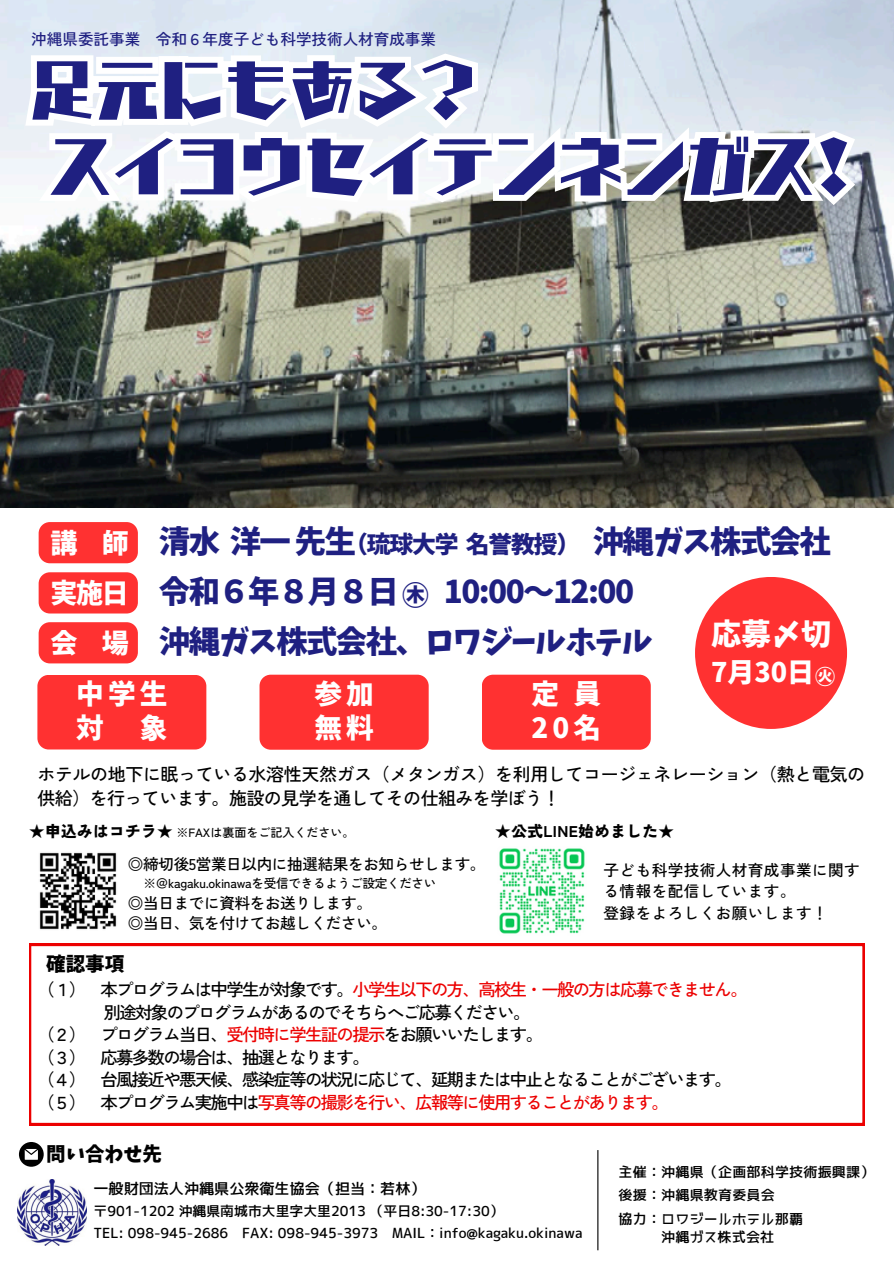
<style>
.page{position:relative;width:894px;height:1264px;background:#fff}
.page>*{position:absolute;margin:0;border:0;box-sizing:border-box;transform-origin:0 0}
.t1{font:61.5px/76.5px "TEST Carat UB";letter-spacing:.06em;color:#1f2081}
.t2{font:31.35px "Keifont";letter-spacing:-.05em;color:#1f2081}
.t3{font:30px "Keifont";color:#fff}
.t4{font:27.6px/34.2px "Keifont";letter-spacing:.15em;color:#fff}
.t5{font:27px "Keifont";color:#fff}
.t6{font:26.7px "Keifont";color:#1f2081}
.t7{font:23.85px "Keifont";letter-spacing:-.05em;color:#1f2081}
.t8{font:20.1px "Keifont";color:#fff}
.t9{font:19.5px "Keifont";color:#000}
.t10{font:500 18px/23.7px "Zen Kaku Gothic New";letter-spacing:-.025em;color:#000}
.t11{font:500 17.4px "Zen Kaku Gothic New";letter-spacing:-.09em;color:#000}
.t12{font:500 17.4px "Zen Kaku Gothic New";letter-spacing:-.09em;color:#ec0000}
.t13{font:500 15.6px "Zen Kaku Gothic New";letter-spacing:-.025em;color:#000}
.t14{font:500 15.6px/21.3px "Zen Kaku Gothic New";letter-spacing:.03em;color:#000}
.t15{font:500 15.6px "Zen Kaku Gothic New";color:#1f2081}
.t16{font:900 15.6px "Zen Kaku Gothic New";letter-spacing:.03em;color:#000}
.t17{font:15.15px "JK Gothic M";color:#000}
.t18{font:14.1px "JK Gothic M";letter-spacing:.015em;color:#000}
.t19{font:13.8px "JK Gothic M";color:#000}
.t20{font:500 12.6px "Zen Kaku Gothic New";letter-spacing:-.025em;color:#000}
.t21{font:500 12px "Zen Kaku Gothic New";color:#000}
.s1{color:#000}
.s2{color:#ec0000}
</style>
<div class="page">
<hr style="left:597px;top:1150px;width:1px;height:100px;background:#000">
<svg style="left:19px;top:1142px;width:25px;height:24px"></svg>
<img style="left:17px;top:1179px;width:69px;height:66px">
<svg style="left:29px;top:943px;width:835px;height:182px"></svg>
<img style="left:0;top:0;width:893px;height:507px">
<div style="left:39px;top:572px;width:99px;height:41px;background:#ff3131;border-radius:11px"></div>
<div style="left:259px;top:674px;width:169px;height:75px;background:#ff3131;border-radius:11px"></div>
<div style="left:481px;top:674px;width:169px;height:75px;background:#ff3131;border-radius:11px"></div>
<div style="left:37px;top:675px;width:169px;height:74px;background:#ff3131;border-radius:11px"></div>
<div style="left:39px;top:622px;width:99px;height:41px;background:#ff3131;border-radius:11px"></div>
<div style="left:694px;top:577px;width:152px;height:152px;background:#ff3131;border-radius:50%"></div>
<img style="left:499px;top:848px;width:86px;height:86px">
<div style="left:39px;top:522px;width:99px;height:41px;background:#ff3131;border-radius:11px"></div>
<img style="left:39px;top:852px;width:78px;height:78px">
<svg style="left:18px;top:47px;width:466px;height:90px"></svg>
<svg style="left:28px;top:113px;width:835px;height:100px"></svg>
<p class="t15" style="left:31px;top:27px;width:406px">沖縄県委託事業 令和６年度子ども科学技術人材育成事業</p>
<p class="t1" style="left:31px;top:52px;width:820px">足元にもある？<br>スイヨウセイテンネンガス！</p>
<h2 class="t5" style="left:50px;top:529px;width:80px">講 師</h2>
<h1 class="t5" style="left:50px;top:579px;width:80px">実施日</h1>
<p class="t2" style="left:159px;top:526px;width:198px">清水洋一先生</p>
<p class="t7" style="left:344px;top:533px;width:237px">（琉球大学名誉教授）</p>
<p class="t2" style="left:592px;top:526px;width:239px">沖縄ガス株式会社</p>
<p class="t2" style="left:159px;top:576px;width:241px">令和６年８月８日</p>
<p class="t2" style="left:443px;top:576px;width:192px">10:00～12:00</p>
<p class="t6" style="left:402px;top:582px;width:28px">㊍</p>
<h4 class="t5" style="left:50px;top:629px;width:80px">会 場</h4>
<h2 class="t3" style="left:710px;top:619px;width:121px">応募〆切</h2>
<h2 class="t5" style="left:710px;top:659px;width:105px">7月30日</h2>
<p class="t8" style="left:815px;top:666px;width:22px">㊋</p>
<p class="t2" style="left:159px;top:626px;width:495px">沖縄ガス株式会社、ロワジールホテル</p>
<h5 class="t4" style="left:76px;top:676px;width:93px">中学生対</h5>
<h4 class="t4" style="left:314px;top:676px;width:61px">参加無料</h4>
<h2 class="t4" style="left:531px;top:676px;width:71px">定員<br>20名</h2>
<h5 class="t4" style="left:140px;top:710px;width:29px">象</h5>
<p class="t10" style="left:37px;top:761px;width:829px">ホテルの地下に眠っている水溶性天然ガス（メタンガス）を利用してコージェネレーション（熱と電気の供給）を行っています。施設の見学を通してその仕組みを学ぼう！</p>
<p class="t21" style="left:176px;top:823px;width:180px">※FAXは裏面をご記入ください。</p>
<p class="t16" style="left:495px;top:819px;width:180px">★公式LINE始めました★</p>
<p class="t14" style="left:603px;top:858px;width:257px">子ども科学技術人材育成事業に関する情報を配信しています。</p>
<p class="t14" style="left:603px;top:901px;width:225px">登録をよろしくお願いします！</p>
<h4 class="t16" style="left:29px;top:819px;width:145px">★申込みはコチラ★</h4>
<h3 class="t13" style="left:128px;top:852px;width:359px">◎締切後5営業日以内に抽選結果をお知らせします。</h3>
<p class="t20" style="left:143px;top:873px;width:294px">※＠kagaku.okinawaを受信できるようご設定ください</p>
<h6 class="t13" style="left:128px;top:911px;width:261px">◎当日、気を付けてお越しください。</h6>
<h4 class="t13" style="left:128px;top:890px;width:245px">◎当日までに資料をお送りします。</h4>
<p class="t9" style="left:46px;top:954px;width:79px">確認事項</p>
<p class="t12" style="left:37px;top:976px;width:711px"><span class="s1">（１） 本プログラムは中学生が対象です。</span>小学生以下の方、高校生・一般の方は応募できません。</p>
<p class="t11" style="left:104px;top:998px;width:428px">別途対象のプログラムがあるのでそちらへご応募ください。</p>
<p class="t11" style="left:37px;top:1021px;width:507px">（２） プログラム当日、<span class="s2">受付時に学生証の提示</span>をお願いいたします。</p>
<p class="t11" style="left:37px;top:1043px;width:334px">（３） 応募多数の場合は、抽選となります。</p>
<p class="t11" style="left:37px;top:1066px;width:695px">（４） 台風接近や悪天候、感染症等の状況に応じて、延期または中止となることがございます。</p>
<p class="t12" style="left:37px;top:1088px;width:633px"><span class="s1">（５） 本プログラム実施中は</span>写真等の撮影を行い、広報等に使用することがあります。</p>
<p class="t9" style="left:46px;top:1144px;width:117px">問い合わせ先</p>
<p class="t17" style="left:93px;top:1180px;width:333px">一般財団法人沖縄県公衆衛生協会（担当：若林）</p>
<p class="t19" style="left:93px;top:1204px;width:411px">〒901-1202 沖縄県南城市大里字大里2013 （平日8:30-17:30）</p>
<p class="t19" style="left:93px;top:1225px;width:490px">TEL: 098-945-2686 FAX: 098-945-3973 MAIL：info@kagaku.okinawa</p>
<p class="t18" style="left:618px;top:1164px;width:257px">主催：沖縄県（企画部科学技術振興課）</p>
<p class="t18" style="left:618px;top:1188px;width:158px">後援：沖縄県教育委員会</p>
<p class="t18" style="left:618px;top:1211px;width:186px">協力：ロワジールホテル那覇</p>
<p class="t18" style="left:661px;top:1229px;width:114px">沖縄ガス株式会社</p>
</div>
